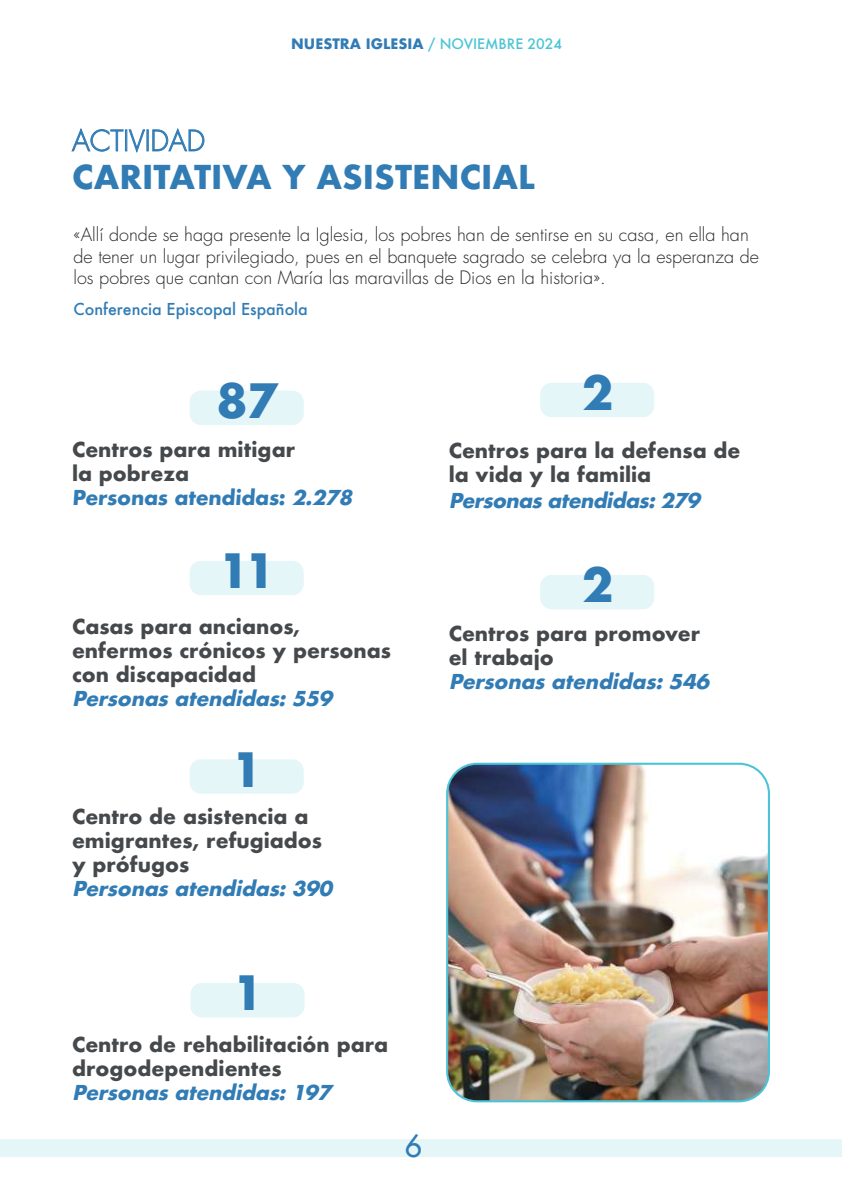
<style>
.page{position:relative;width:842px;height:1191px;background:#fff}
.page>*{position:absolute;margin:0;border:0;box-sizing:border-box;transform-origin:0 0}
.t1{font:700 46px "Futura";color:#317cb5}
.t2{font:700 32px "Futura";color:#317cb5}
.t3{font:30px "Futura LT";color:#317cb5}
.t4{font:300 28px "Futura";color:#317cb5}
.t5{font:700 20px/24px "Futura";color:#46494c}
.t6{font:italic 700 20px "Futura";color:#317cb5}
.t7{font:300 18px/21.6px "Futura Std";color:#2b2829}
.t8{font:500 16px "Futura";color:#317cb5}
.t9{font:700 14px "Futura";color:#317cb5}
.s1{font-weight:500;color:#4cc4d5}
.s2{color:#317cb5}
.s3{font-style:italic;color:#317cb5}
</style>
<div class="page">
<img style="left:449px;top:765px;width:319px;height:336px">
<div style="left:446px;top:762px;width:324px;height:340px;border:2px solid #4cc4d5;border-radius:30px"></div>
<div style="left:190px;top:390px;width:114px;height:35px;background:#e4f6f8;border-radius:11px"></div>
<div style="left:190px;top:561px;width:114px;height:34px;background:#e4f6f8;border-radius:11px"></div>
<div style="left:190px;top:983px;width:114px;height:34px;background:#e4f6f8;border-radius:11px"></div>
<div style="left:540px;top:383px;width:114px;height:34px;background:#e4f6f8;border-radius:11px"></div>
<div style="left:540px;top:575px;width:114px;height:34px;background:#e4f6f8;border-radius:11px"></div>
<div style="left:190px;top:759px;width:114px;height:34px;background:#e4f6f8;border-radius:11px"></div>
<div style="left:0;top:1139px;width:842px;height:18px;background:#e4f6f8"></div>
<p class="t9" style="left:291px;top:34px;width:272px">NUESTRA IGLESIA <span class="s1">/ NOVIEMBRE 2024</span></p>
<h3 class="t4" style="left:72px;top:125px;width:134px">ACTIVIDAD</h3>
<h2 class="t2" style="left:72px;top:156px;width:465px">CARITATIVA Y ASISTENCIAL</h2>
<p class="t7" style="left:74px;top:225px;width:687px">«Allí donde se haga presente la Iglesia, los pobres han de sentirse en su casa, en ella han de tener un lugar privilegiado, pues en el banquete sagrado se celebra ya la esperanza de los pobres que cantan con María las maravillas de Dios en la historia».</p>
<p class="t8" style="left:74px;top:298px;width:236px">Conferencia Episcopal Española</p>
<h1 class="t1" style="left:216px;top:370px;width:63px">87</h1>
<p class="t5" style="left:72px;top:437px;width:287px">Centros para mitigar<br>la pobreza<br><span class="s2">Personas atendidas:</span> <span class="s3">2.278</span></p>
<h1 class="t1" style="left:219px;top:540px;width:59px">11</h1>
<p class="t5" style="left:72px;top:614px;width:321px">Casas para ancianos, enfermos crónicos y personas con discapacidad</p>
<p class="t6" style="left:72px;top:685px;width:267px">Personas atendidas: 559</p>
<h1 class="t1" style="left:232px;top:739px;width:33px">1</h1>
<p class="t5" style="left:72px;top:804px;width:252px">Centro de asistencia a emigrantes, refugiados y prófugos</p>
<p class="t6" style="left:72px;top:875px;width:267px">Personas atendidas: 390</p>
<h1 class="t1" style="left:582px;top:362px;width:33px">2</h1>
<p class="t5" style="left:449px;top:438px;width:293px">Centros para la defensa de la vida y la familia</p>
<p class="t6" style="left:449px;top:487px;width:257px">Personasatendidas:279</p>
<h1 class="t1" style="left:582px;top:554px;width:33px">2</h1>
<p class="t5" style="left:449px;top:621px;width:253px">Centros para promover el trabajo</p>
<p class="t6" style="left:449px;top:668px;width:267px">Personas atendidas: 546</p>
<h1 class="t1" style="left:232px;top:962px;width:33px">1</h1>
<p class="t5" style="left:72px;top:1031px;width:318px">Centro de rehabilitación para drogodependientes</p>
<p class="t6" style="left:72px;top:1078px;width:266px">Personas atendidas: 197</p>
<h3 class="t3" style="left:405px;top:1129px;width:19px">6</h3>
</div>
